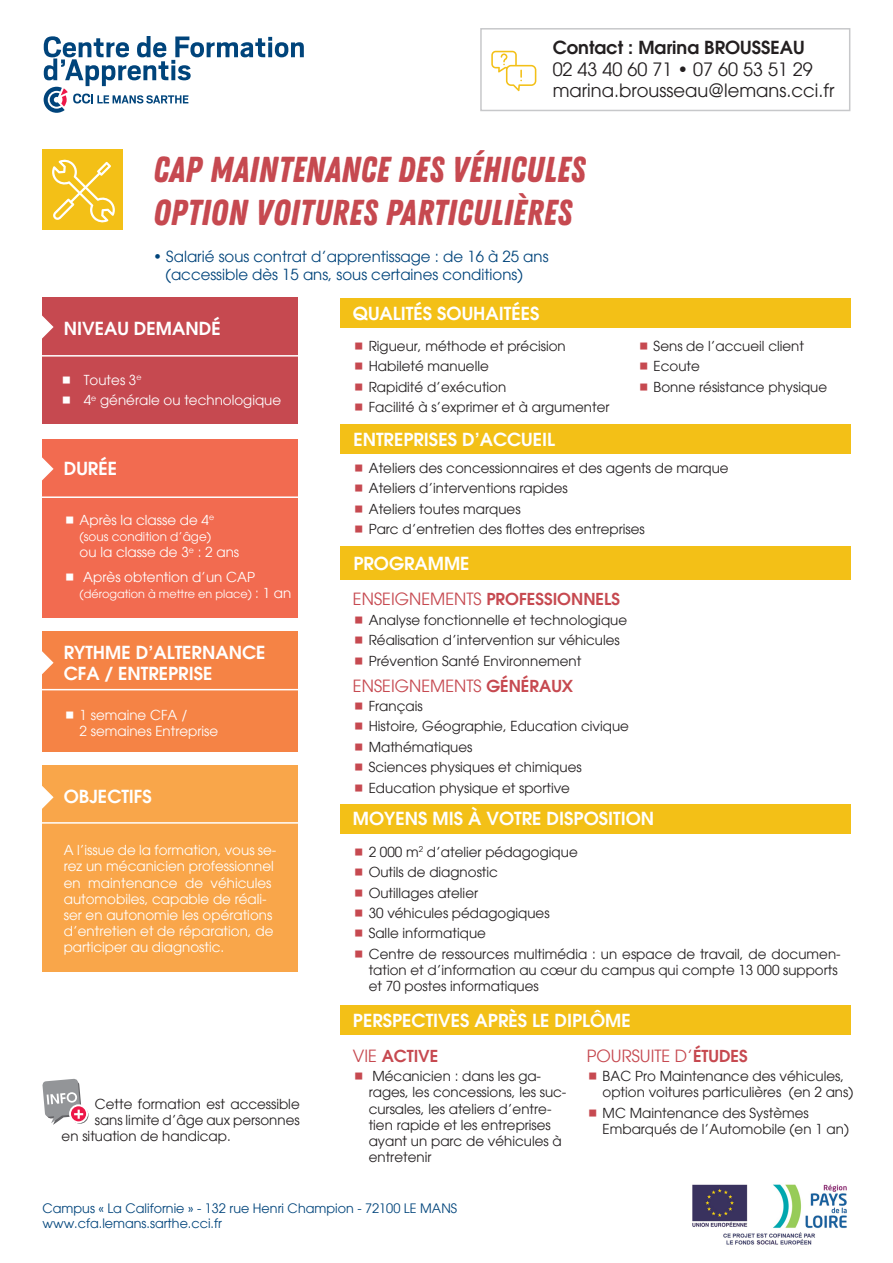
<style>
.page{position:relative;width:893px;height:1263px;background:#fff}
.page>*{position:absolute;margin:0;border:0;box-sizing:border-box;transform-origin:0 0}
.t1{font:36px/43.2px "Zing Rust Demo Base";color:#c64950}
.t2{font:600 18px/21.6px "Avant Garde";color:#fff}
.t3{font:18px/21.6px "Avant Garde";color:#231f20}
.t4{font:600 18px "Avant Garde";color:#231f20}
.t5{font:16.5px "Avant Garde";color:#c64950}
.t6{font:600 16.5px "Avant Garde";color:#c64950}
.t7{font:15px/18px "Avant Garde";color:#00447b}
.t8{font:13.5px/20.4px "Avant Garde";color:#231f20}
.t9{font:13.5px/16.2px "Avant Garde";color:#fff}
.t10{font:12.75px/15.3px "Avant Garde";color:#00447b}
.t11{font:12px "Avant Garde";color:#fff}
.t12{font:11.25px "Avant Garde";color:#fff}
.s1{font-size:13.5px}
.s2{font-weight:400}
.s3{font-weight:600}
</style>
<div class="page">
<svg style="left:44px;top:36px;width:260px;height:77px"></svg>
<div style="left:43px;top:298px;width:255px;height:126px;background:#c64950"></div>
<hr style="left:21px;top:355px;width:278px;height:2px;background:#fff">
<svg style="left:42px;top:315px;width:12px;height:24px"></svg>
<div style="left:43px;top:439px;width:255px;height:179px;background:#f26b50"></div>
<hr style="left:21px;top:496px;width:278px;height:2px;background:#fff">
<svg style="left:42px;top:457px;width:12px;height:24px"></svg>
<div style="left:43px;top:631px;width:255px;height:121px;background:#f58345"></div>
<hr style="left:21px;top:689px;width:278px;height:1px;background:#fff">
<svg style="left:42px;top:651px;width:12px;height:24px"></svg>
<div style="left:43px;top:765px;width:255px;height:207px;background:#f9a64a"></div>
<hr style="left:21px;top:822px;width:278px;height:2px;background:#fff">
<svg style="left:42px;top:785px;width:12px;height:24px"></svg>
<div style="left:340px;top:298px;width:510px;height:29px;background:#f3c017"></div>
<div style="left:340px;top:804px;width:510px;height:29px;background:#f3c017"></div>
<div style="left:340px;top:1005px;width:510px;height:30px;background:#f3c017"></div>
<div style="left:340px;top:424px;width:510px;height:30px;background:#f3c017"></div>
<div style="left:340px;top:546px;width:510px;height:34px;background:#f3c017"></div>
<svg style="left:70px;top:1105px;width:17px;height:17px"></svg>
<div style="left:69px;top:1104px;width:19px;height:19px;border:2px solid #fff;border-radius:50%"></div>
<svg style="left:42px;top:1078px;width:41px;height:47px"></svg>
<svg style="left:491px;top:51px;width:45px;height:40px"></svg>
<div style="left:480px;top:28px;width:370px;height:83px;border:2px solid #c7c8ca"></div>
<div style="left:43px;top:149px;width:80px;height:81px;background:#f3c017"></div>
<svg style="left:52px;top:159px;width:63px;height:64px"></svg>
<img style="left:692px;top:1184px;width:155px;height:61px">
<h2 class="t4" style="left:553px;top:35px;width:253px">Contact : Marina BROUSSEAU</h2>
<h2 class="t3" style="left:553px;top:58px;width:283px">02 43 40 60 71 • 07 60 53 51 29 marina.brousseau@lemans.cci.fr</h2>
<h1 class="t1" style="left:153px;top:148px;width:434px">CAP MAINTENANCE DES VÉHICULES<br>OPTION VOITURES PARTICULIÈRES</h1>
<p class="t7" style="left:166px;top:247px;width:384px;text-indent:-12px">• Salarié sous contrat d’apprentissage : de 16 à 25 ans (accessible dès 15 ans, sous certaines conditions)</p>
<h2 class="t2" style="left:64px;top:317px;width:158px">NIVEAU DEMANDÉ</h2>
<p class="t9" style="left:84px;top:369px;width:199px;line-height:20.4px">Toutes 3<sup>e<br></sup>4<sup>e</sup> générale ou technologique</p>
<h2 class="t2" style="left:353px;top:302px;width:188px">QUALITÉS SOUHAITÉES</h2>
<p class="t8" style="left:369px;top:335px;width:242px">Rigueur, méthode et précision<br>Habileté manuelle<br>Rapidité d’exécution<br>Facilité à s’exprimer et à argumenter</p>
<h2 class="t2" style="left:353px;top:429px;width:203px">ENTREPRISES D’ACCUEIL</h2>
<p class="t8" style="left:654px;top:335px;width:175px">Sens de l’accueil client<br>Ecoute<br>Bonne résistance physique</p>
<h2 class="t2" style="left:64px;top:457px;width:55px">DURÉE</h2>
<p class="t9" style="left:80px;top:512px;width:136px">Après la classe de 4<sup>e</sup></p>
<p class="t11" style="left:80px;top:529px;width:133px">(sous condition d’âge)</p>
<p class="t9" style="left:80px;top:540px;width:177px;line-height:24.8px">ou la classe de 3<sup>e</sup> : 2 ans<br>Après obtention d’un CAP</p>
<p class="t12" style="left:80px;top:587px;width:213px">(dérogation à mettre en place) <span class="s1">: 1 an</span></p>
<h2 class="t2" style="left:64px;top:641px;width:203px">RYTHME D’ALTERNANCE<br>CFA / ENTREPRISE</h2>
<p class="t9" style="left:80px;top:706px;width:140px">1 semaine CFA /<br>2 semaines Entreprise</p>
<h2 class="t2" style="left:64px;top:786px;width:90px">OBJECTIFS</h2>
<p class="t9" style="left:64px;top:842px;width:214px">A l’issue de la formation, vous se&shy;rez un mécanicien professionnel en maintenance de véhicules automobiles, capable de réali&shy;ser en autonomie les opérations d’entretien et de réparation, de participer au diagnostic.</p>
<p class="t8" style="left:95px;top:1094px;width:206px">Cette formation est accessible</p>
<p class="t8" style="left:95px;top:1110px;width:206px">sans limite d’âge aux personnes</p>
<p class="t8" style="left:62px;top:1126px;width:171px">en situation de handicap.</p>
<p class="t8" style="left:369px;top:458px;width:361px">Ateliers des concessionnaires et des agents de marque Ateliers d’interventions rapides<br>Ateliers toutes marques<br>Parc d’entretien des flottes des entreprises</p>
<h2 class="t2" style="left:353px;top:552px;width:118px">PROGRAMME</h2>
<p class="t6" style="left:353px;top:588px;width:269px"><span class="s2">ENSEIGNEMENTS</span> PROFESSIONNELS</p>
<p class="t8" style="left:369px;top:609px;width:260px">Analyse fonctionnelle et technologique<br>Réalisation d’intervention sur véhicules<br>Prévention Santé Environnement</p>
<p class="t8" style="left:369px;top:696px;width:262px">Français<br>Histoire, Géographie, Education civique<br>Mathématiques<br>Sciences physiques et chimiques<br>Education physique et sportive</p>
<p class="t5" style="left:353px;top:675px;width:222px">ENSEIGNEMENTS <span class="s3">GÉNÉRAUX</span></p>
<h2 class="t2" style="left:353px;top:807px;width:303px">MOYENS MIS À VOTRE DISPOSITION</h2>
<p class="t8" style="left:369px;top:841px;width:473px">2 000 m<sup>2</sup> d’atelier pédagogique<br>Outils de diagnostic<br>Outillages atelier<br>30 véhicules pédagogiques<br>Salle informatique<br>Centre de ressources multimédia : un espace de travail, de documen-</p>
<p class="t8" style="left:369px;top:962px;width:470px;line-height:16.2px">tation et d’information au cœur du campus qui compte 13 000 supports et 70 postes informatiques</p>
<h2 class="t2" style="left:353px;top:1009px;width:279px">PERSPECTIVES APRÈS LE DIPLÔME</h2>
<p class="t6" style="left:353px;top:1045px;width:87px"><span class="s2">VIE</span> ACTIVE</p>
<p class="t5" style="left:587px;top:1046px;width:162px">POURSUITE D’<span class="s3">ÉTUDES</span></p>
<p class="t8" style="left:369px;top:1068px;width:199px;line-height:16.2px">Mécanicien : dans les ga&shy;rages, les concessions, les suc&shy;cursales, les ateliers d’entre&shy;tien rapide et les entreprises ayant un parc de véhicules à entretenir</p>
<p class="t8" style="left:603px;top:1068px;width:252px;line-height:16.2px">BAC Pro Maintenance des véhicules, option voitures particulières (en 2 ans)</p>
<p class="t8" style="left:603px;top:1105px;width:248px;line-height:16.2px">MC Maintenance des Systèmes<br>Embarqués de l’Automobile (en 1 an)</p>
<p class="t10" style="left:43px;top:1200px;width:416px">Campus « La Californie » - 132 rue Henri Champion - 72100 LE MANS www.cfa.lemans.sarthe.cci.fr</p>
</div>
